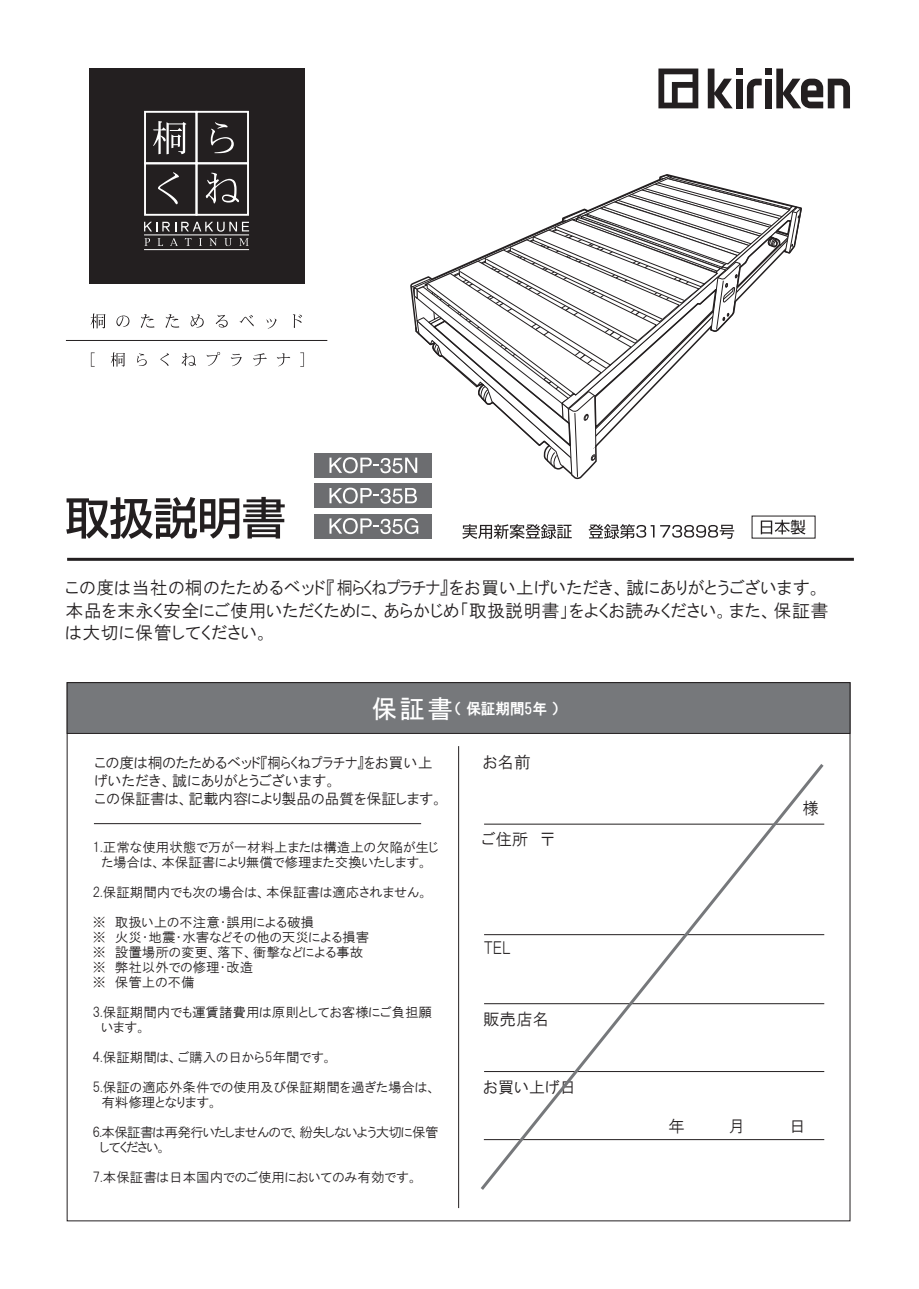
<style>
.page{position:relative;width:919px;height:1289px;background:#fff}
.page>*{position:absolute;margin:0;border:0;box-sizing:border-box;transform-origin:0 0}
.t1{font:18px/22.5px "HGP Gothic M";letter-spacing:.025em;color:#231f20}
.t2{font:16.5px "HGP Gothic M";color:#231f20}
.t3{font:15px/18px "HGP Gothic M";letter-spacing:-.01em;color:#231f20}
.t4{font:15px "HGP Gothic E";color:#fff}
.t5{font:13.5px/15px "HGP Gothic M";color:#231f20}
.t6{font:13.5px/15px "HGP Gothic M";letter-spacing:-.05em;color:#231f20}
.s1{font-family:"MS P Gothic";font-size:25.5px}
</style>
<div class="page">
<div style="left:89px;top:68px;width:216px;height:216px;background:#231f20"></div>
<svg style="left:144px;top:238px;width:6px;height:8px"></svg>
<svg style="left:158px;top:238px;width:5px;height:8px"></svg>
<svg style="left:170px;top:238px;width:8px;height:8px"></svg>
<svg style="left:185px;top:238px;width:6px;height:8px"></svg>
<svg style="left:199px;top:238px;width:3px;height:8px"></svg>
<svg style="left:209px;top:238px;width:8px;height:8px"></svg>
<svg style="left:224px;top:238px;width:8px;height:8px"></svg>
<svg style="left:239px;top:238px;width:9px;height:8px"></svg>
<svg style="left:153px;top:121px;width:33px;height:33px"></svg>
<svg style="left:211px;top:122px;width:23px;height:31px"></svg>
<svg style="left:158px;top:172px;width:21px;height:32px"></svg>
<svg style="left:206px;top:173px;width:33px;height:30px"></svg>
<div style="left:144px;top:111px;width:53px;height:53px;border:2px solid #fff"></div>
<div style="left:195px;top:111px;width:54px;height:53px;border:2px solid #fff"></div>
<div style="left:144px;top:162px;width:53px;height:54px;border:2px solid #fff"></div>
<div style="left:195px;top:162px;width:54px;height:54px;border:2px solid #fff"></div>
<svg style="left:144px;top:222px;width:105px;height:10px"></svg>
<hr style="left:144px;top:235px;width:105px;height:1px;background:#fff">
<hr style="left:144px;top:249px;width:105px;height:1px;background:#fff">
<svg style="left:91px;top:352px;width:4px;height:14px"></svg>
<svg style="left:111px;top:352px;width:14px;height:14px"></svg>
<svg style="left:137px;top:353px;width:10px;height:13px"></svg>
<svg style="left:160px;top:353px;width:9px;height:13px"></svg>
<svg style="left:182px;top:353px;width:14px;height:13px"></svg>
<svg style="left:206px;top:352px;width:14px;height:14px"></svg>
<svg style="left:231px;top:354px;width:11px;height:12px"></svg>
<svg style="left:253px;top:353px;width:14px;height:13px"></svg>
<svg style="left:277px;top:353px;width:13px;height:13px"></svg>
<svg style="left:300px;top:352px;width:4px;height:14px"></svg>
<svg style="left:91px;top:313px;width:14px;height:15px"></svg>
<svg style="left:116px;top:315px;width:13px;height:12px"></svg>
<svg style="left:141px;top:314px;width:13px;height:14px"></svg>
<svg style="left:165px;top:314px;width:14px;height:14px"></svg>
<svg style="left:190px;top:314px;width:14px;height:14px"></svg>
<svg style="left:216px;top:315px;width:12px;height:12px"></svg>
<svg style="left:239px;top:315px;width:14px;height:11px"></svg>
<svg style="left:266px;top:318px;width:11px;height:11px"></svg>
<svg style="left:293px;top:314px;width:9px;height:14px"></svg>
<hr style="left:66px;top:340px;width:261px;height:1px;background:#231f20">
<div style="left:314px;top:514px;width:117px;height:24px;background:#6c6d70"></div>
<svg style="left:329px;top:518px;width:89px;height:16px"></svg>
<div style="left:314px;top:483px;width:117px;height:24px;background:#6c6d70"></div>
<svg style="left:329px;top:487px;width:88px;height:16px"></svg>
<div style="left:314px;top:453px;width:117px;height:24px;background:#6c6d70"></div>
<svg style="left:329px;top:174px;width:473px;height:306px"></svg>
<hr style="left:67px;top:558px;width:786px;height:3px;background:#231f20">
<div style="left:67px;top:682px;width:783px;height:51px;background:#76787b;border:1px solid #231f20"></div>
<hr style="left:458px;top:746px;width:1px;height:461px;background:#231f20">
<hr style="left:94px;top:823px;width:327px;height:1px;background:#231f20">
<svg style="left:658px;top:68px;width:40px;height:40px"></svg>
<svg style="left:707px;top:69px;width:25px;height:39px"></svg>
<div style="left:735px;top:79px;width:7px;height:29px;background:#231f20"></div>
<div style="left:735px;top:69px;width:7px;height:6px;background:#231f20"></div>
<svg style="left:746px;top:69px;width:103px;height:39px"></svg>
<svg style="left:462px;top:524px;width:109px;height:15px"></svg>
<svg style="left:588px;top:524px;width:66px;height:15px"></svg>
<svg style="left:660px;top:524px;width:74px;height:15px"></svg>
<svg style="left:760px;top:519px;width:45px;height:15px"></svg>
<svg style="left:66px;top:497px;width:219px;height:42px"></svg>
<svg style="left:481px;top:764px;width:344px;height:426px"></svg>
<h1 class="t1" style="left:66px;top:576px;width:764px">この度は当社の桐のたためるベッド『桐らくねプラチナ』をお買い上げいただき、誠にありがとうございます。本品を末永く安全にご使用いただくために、あらかじめ「取扱説明書」をよくお読みください。また、保証書は大切に保管してください。</h1>
<p class="t4" style="left:371px;top:701px;width:189px"><span class="s1">保証書</span>（ 保証期間5年 ）</p>
<p class="t3" style="left:95px;top:753px;width:350px">この度は桐のたためるベッド『桐らくねプラチナ』をお買い上げいただき、誠にありがとうございます。<br>この保証書は、記載内容により製品の品質を保証します。</p>
<p class="t5" style="left:92px;top:839px;width:347px;text-align:center">1.正常な使用状態で万が一材料上または構造上の欠陥が生じた場合は、本保証書により無償で修理また交換いたします。</p>
<p class="t5" style="left:92px;top:884px;width:337px">2.保証期間内でも次の場合は、本保証書は適応されません。</p>
<p class="t5" style="left:92px;top:914px;width:278px">※　取扱い上の不注意・誤用による破損<br>※　火災・地震・水害などその他の天災による損害※　設置場所の変更、落下、衝撃などによる事故※　弊社以外での修理・改造<br>※　保管上の不備</p>
<p class="t5" style="left:101px;top:1004px;width:332px;text-indent:-9px">3.保証期間内でも運賃諸費用は原則としてお客様にご負担願います。</p>
<p class="t5" style="left:92px;top:1049px;width:242px">4.保証期間は、ご購入の日から5年間です。</p>
<p class="t5" style="left:101px;top:1079px;width:336px;text-indent:-9px">5.保証の適応外条件での使用及び保証期間を過ぎた場合は、有料修理となります。</p>
<p class="t6" style="left:100px;top:1124px;width:340px;text-indent:-8px">6.本保証書は再発行いたしませんので、紛失しないよう大切に保管してください。</p>
<p class="t5" style="left:92px;top:1169px;width:327px">7.本保証書は日本国内でのご使用においてのみ有効です。</p>
<p class="t2" style="left:483px;top:753px;width:49px">お名前</p>
<p class="t2" style="left:482px;top:830px;width:75px">ご住所　〒</p>
<p class="t2" style="left:483px;top:939px;width:29px">TEL</p>
<p class="t2" style="left:483px;top:1011px;width:67px">販売店名</p>
<p class="t2" style="left:483px;top:1078px;width:94px">お買い上げ日</p>
<p class="t2" style="left:802px;top:799px;width:18px">様</p>
</div>
